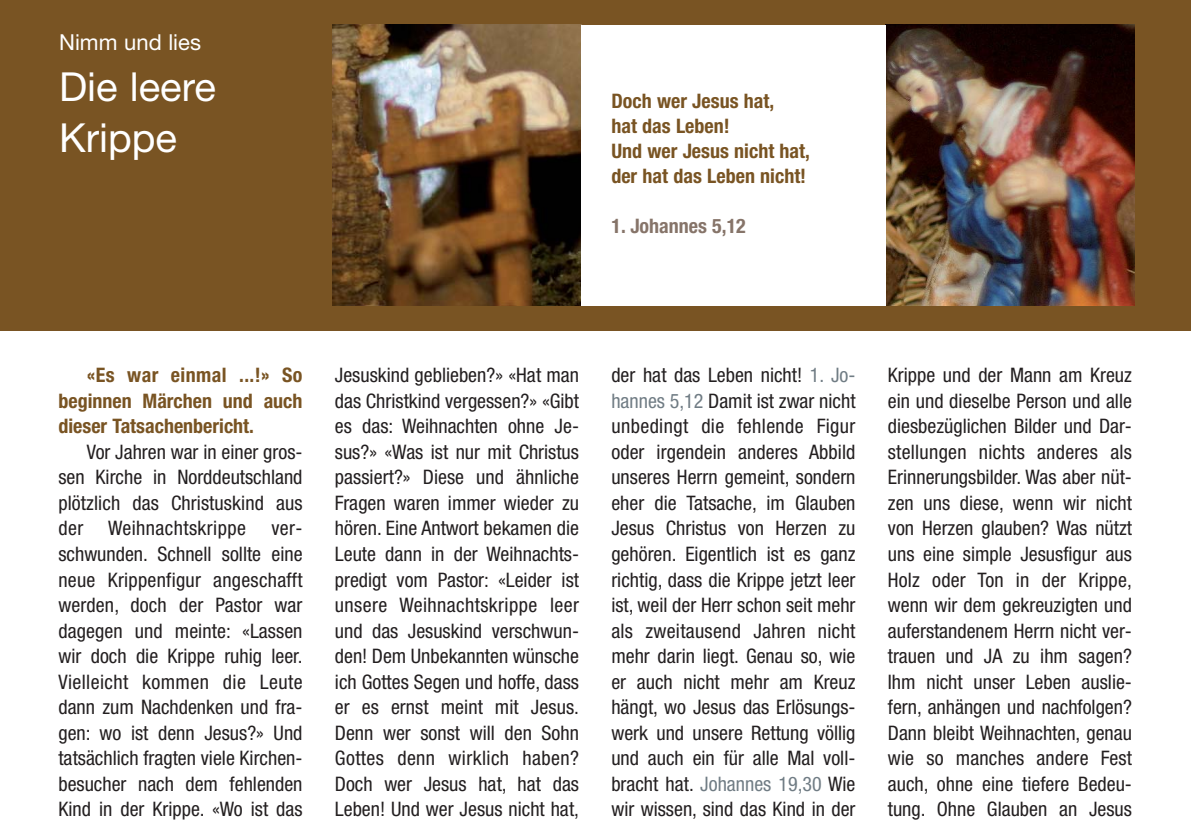
<style>
.page{position:relative;width:1191px;height:840px;background:#fff}
.page>*{position:absolute;margin:0;border:0;box-sizing:border-box;transform-origin:0 0}
.t1{font:40px/51px "Helvetica Neue";color:#fff}
.t2{font:22px "Helvetica Neue";color:#fff}
.t3{font:condensed 20px/25.6px "Helvetica Neue";color:#231f20;text-align:justify}
.t4{font:700 condensed 20px/25px "Helvetica Neue";color:#795423;text-align:justify}
.t5{font:700 condensed 20px "Helvetica Neue";color:#867469}
.s1{color:#707c84}
</style>
<div class="page">
<div style="left:0;top:1px;width:1190px;height:330px;background:#795423"></div>
<img style="left:333px;top:25px;width:248px;height:280px">
<img style="left:886px;top:25px;width:248px;height:280px">
<div style="left:581px;top:25px;width:305px;height:280px;background:#fff"></div>
<p class="t2" style="left:59px;top:34px;width:143px">Nimm und lies</p>
<h1 class="t1" style="left:59px;top:65px;width:158px">Die leere<br>Krippe</h1>
<p class="t4" style="left:611px;top:90px;width:200px;text-align:left">Doch wer Jesus hat,<br>hat das Leben!<br>Und wer Jesus nicht hat, der hat das Leben nicht!</p>
<p class="t5" style="left:611px;top:219px;width:136px">1. Johannes 5,12</p>
<p class="t4" style="left:58px;top:364px;width:246px;line-height:25.6px;text-indent:28px">«Es war einmal ...!» So beginnen Märchen und auch dieser Tatsachenbericht.</p>
<p class="t3" style="left:58px;top:440px;width:246px;text-indent:28px">Vor Jahren war in einer gros&shy;sen Kirche in Norddeutschland plötzlich das Christuskind aus der Weihnachtskrippe</p>
<p class="t3" style="left:58px;top:517px;width:246px;text-indent:213px">ver&shy;schwunden. Schnell sollte eine neue Krippenfigur angeschafft werden, doch der Pastor war dagegen und meinte: «Lassen wir doch die Krippe ruhig leer.<br>Vielleicht kommen die Leute dann zum Nachdenken und fra&shy;gen: wo ist denn Jesus?» Und tatsächlich fragten viele Kirchen&shy;besucher nach dem fehlenden Kind in der Krippe. «Wo ist das</p>
<p class="t3" style="left:335px;top:364px;width:246px">Jesuskind geblieben?» «Hat man das Christkind vergessen?» «Gibt es das: Weihnachten ohne Je&shy;sus?» «Was ist nur mit Christus passiert?» Diese und ähnliche Fragen waren immer wieder zu hören. Eine Antwort bekamen die Leute dann in der Weihnachts&shy;predigt vom Pastor: «Leider ist unsere Weihnachtskrippe leer und das Jesuskind verschwun&shy;den! Dem Unbekannten wünsche ich Gottes Segen und hoffe, dass er es ernst meint mit Jesus.<br>Denn wer sonst will den Sohn Gottes denn wirklich haben?<br>Doch wer Jesus hat, hat das Leben! Und wer Jesus nicht hat,</p>
<p class="t3" style="left:611px;top:364px;width:246px">der hat das Leben nicht! <span class="s1">1. Jo&shy;hannes 5,12</span> Damit ist zwar nicht unbedingt die fehlende Figur oder irgendein anderes Abbild unseres Herrn gemeint, sondern eher die Tatsache, im Glauben Jesus Christus von Herzen zu gehören. Eigentlich ist es ganz richtig, dass die Krippe jetzt leer ist, weil der Herr schon seit mehr als zweitausend Jahren nicht mehr darin liegt. Genau so, wie er auch nicht mehr am Kreuz hängt, wo Jesus das Erlösungs&shy;werk und unsere Rettung völlig und auch ein für alle Mal voll&shy;bracht hat. <span class="s1">Johannes 19,30</span> Wie wir wissen, sind das Kind in der</p>
<p class="t3" style="left:888px;top:364px;width:246px">Krippe und der Mann am Kreuz ein und dieselbe Person und alle diesbezüglichen Bilder und Dar&shy;stellungen nichts anderes als Erinnerungsbilder. Was aber nüt&shy;zen uns diese, wenn wir nicht von Herzen glauben? Was nützt uns eine simple Jesusfigur aus Holz oder Ton in der Krippe, wenn wir dem gekreuzigten und auferstandenem Herrn nicht ver&shy;trauen und JA zu ihm sagen?<br>Ihm nicht unser Leben auslie&shy;fern, anhängen und nachfolgen?<br>Dann bleibt Weihnachten, genau wie so manches andere Fest auch, ohne eine tiefere Bedeu&shy;tung. Ohne Glauben an Jesus</p>
</div>
